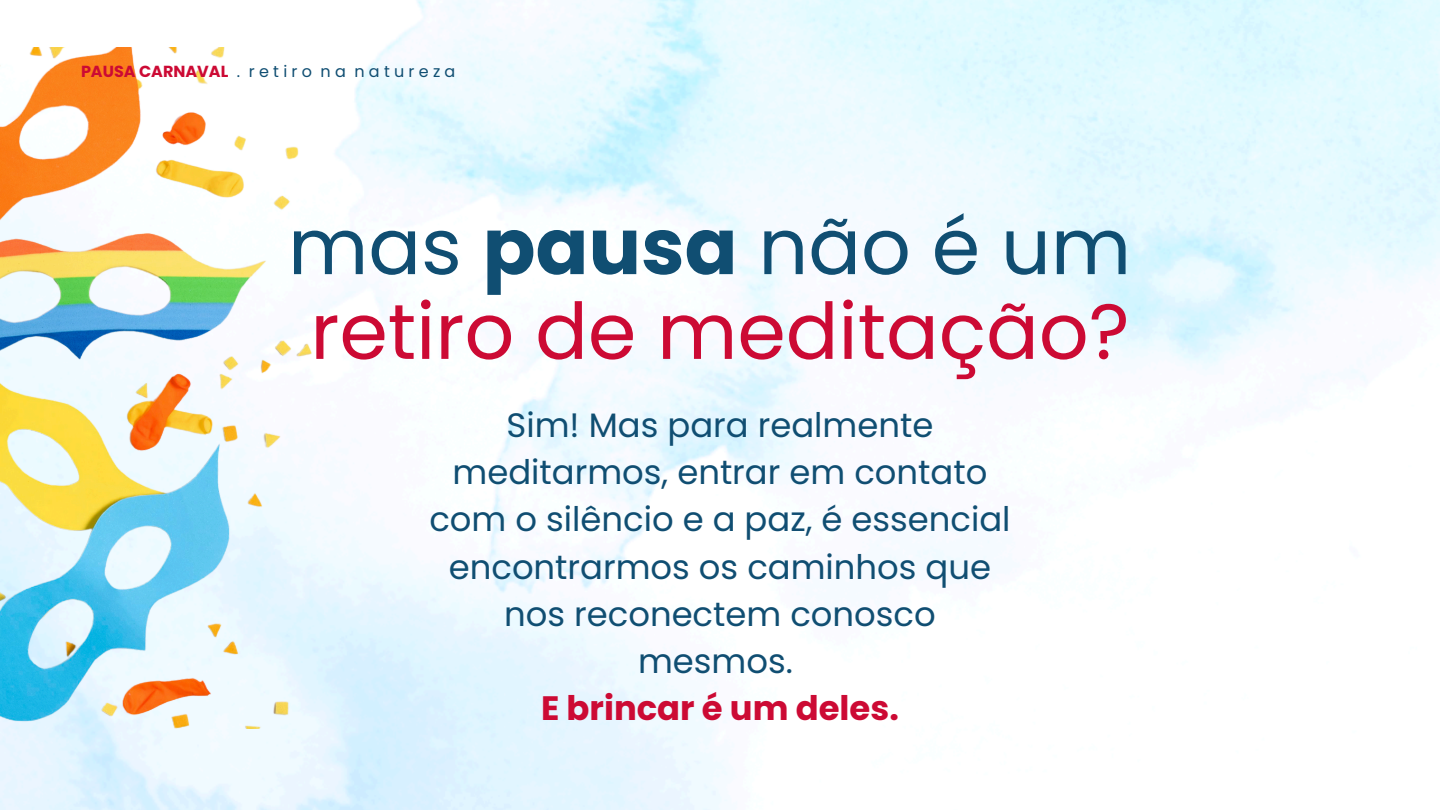
<style>
.page{position:relative;width:1440px;height:810px;background:#fff}
.page>*{position:absolute;margin:0;border:0;box-sizing:border-box;transform-origin:0 0}
.t1{font:78px/84.8px "Poppins";color:#cc0a34}
.t2{font:33.8px/47.2px "Poppins";color:#104e72;text-align:center}
.t3{font:16px "Poppins";letter-spacing:.265em;color:#104e72}
.s1{font-weight:700;color:#cc0a34}
.s2{color:#104e72}
.s3{font-weight:700;color:#104e72}
</style>
<div class="page">
<img style="left:0;top:0;width:1440px;height:810px">
<img style="left:0;top:48px;width:812px;height:681px">
<p class="t3" style="left:81px;top:60px;width:376px"><span class="s1">PAUSACARNAVAL</span> . retiro na natureza</p>
<p class="t1" style="left:288px;top:204px;width:845px"><span class="s2">mas</span> <span class="s3">pausa</span> <span class="s2">não é um </span>retiro de meditação?</p>
<h1 class="t2" style="left:429px;top:401px;width:583px">Sim! Mas para realmente meditarmos, entrar em contato com o silêncio e a paz, é essencial encontrarmos os caminhos que nos reconectem conosco mesmos.<br><span class="s1">E brincar é um deles.</span></h1>
</div>
